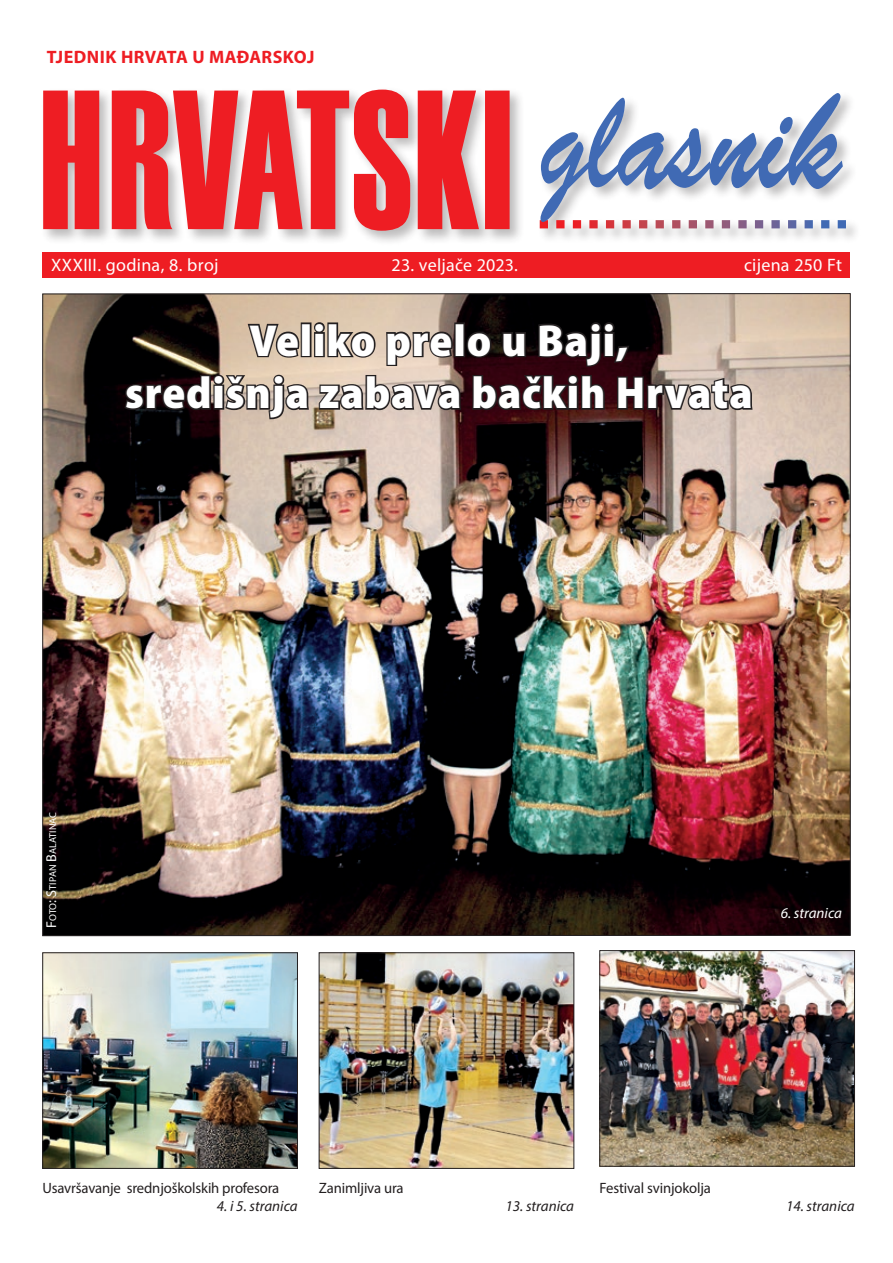
<style>
.page{position:relative;width:893px;height:1263px;background:#fff}
.page>*{position:absolute;margin:0;border:0;box-sizing:border-box;transform-origin:0 0}
.t1{font:900 semi-condensed 45px/52.5px "Myriad Pro";letter-spacing:.02em;color:#fff;text-align:center}
.t2{font:18px "Myriad Pro";letter-spacing:.015em;color:#fff}
.t3{font:700 18px "Myriad Pro";letter-spacing:.015em;color:#ee1d23}
.t4{font:15px "Myriad Pro";letter-spacing:-.01em;color:#231f20}
.t5{font:italic 15px "Myriad Pro";color:#231f20}
.t6{font:italic 15px "Myriad Pro";color:#fff}
.t7{font:10.05px "Myriad Pro";letter-spacing:-.005em;color:#fff}
.s1{font-size:14.25px}
</style>
<div class="page">
<img style="left:45px;top:954px;width:251px;height:212px">
<div style="left:43px;top:952px;width:255px;height:216px;border:1px solid #231f20"></div>
<img style="left:321px;top:954px;width:251px;height:212px">
<div style="left:319px;top:952px;width:255px;height:216px;border:1px solid #231f20"></div>
<img style="left:602px;top:952px;width:251px;height:212px">
<div style="left:600px;top:950px;width:255px;height:216px;border:1px solid #231f20"></div>
<img style="left:42px;top:293px;width:809px;height:643px">
<div style="left:43px;top:252px;width:807px;height:25px;background:#ee1d23"></div>
<div style="left:40px;top:87px;width:821px;height:158px;background:#231f20;opacity:.3"></div>
<svg style="left:43px;top:90px;width:467px;height:141px;background:#e9585c"></svg>
<svg style="left:540px;top:93px;width:306px;height:135px"></svg>
<svg style="left:122px;top:321px;width:632px;height:100px;background:#6a5852"></svg>
<p class="t3" style="left:47px;top:46px;width:269px">TJEDNIK HRVATA U MAĐARSKOJ</p>
<p class="t2" style="left:51px;top:254px;width:169px">XXXIII. godina, 8. broj</p>
<p class="t2" style="left:392px;top:254px;width:128px">23. veljače 2023.</p>
<p class="t2" style="left:744px;top:254px;width:99px">cijena 250 Ft</p>
<h1 class="t1" style="left:125px;top:313px;width:629px">Veliko prelo u Baji,<br>središnja zabava bačkih Hrvata</h1>
<p class="t7" style="left:47px;top:928px;width:118px;rotate:-90deg"><span class="s1">F</span>oto<span class="s1">: S</span>tipan <span class="s1">B</span>alatinac</p>
<p class="t4" style="left:43px;top:1179px;width:238px">Usavršavanje srednjoškolskih profesora</p>
<p class="t5" style="left:217px;top:1197px;width:82px">4. i 5. stranica</p>
<p class="t4" style="left:319px;top:1179px;width:86px">Zanimljiva ura</p>
<p class="t6" style="left:781px;top:903px;width:63px">6. stranica</p>
<p class="t5" style="left:505px;top:1197px;width:70px">13. stranica</p>
<p class="t4" style="left:600px;top:1179px;width:113px">Festival svinjokolja</p>
<p class="t5" style="left:786px;top:1197px;width:70px">14. stranica</p>
</div>
